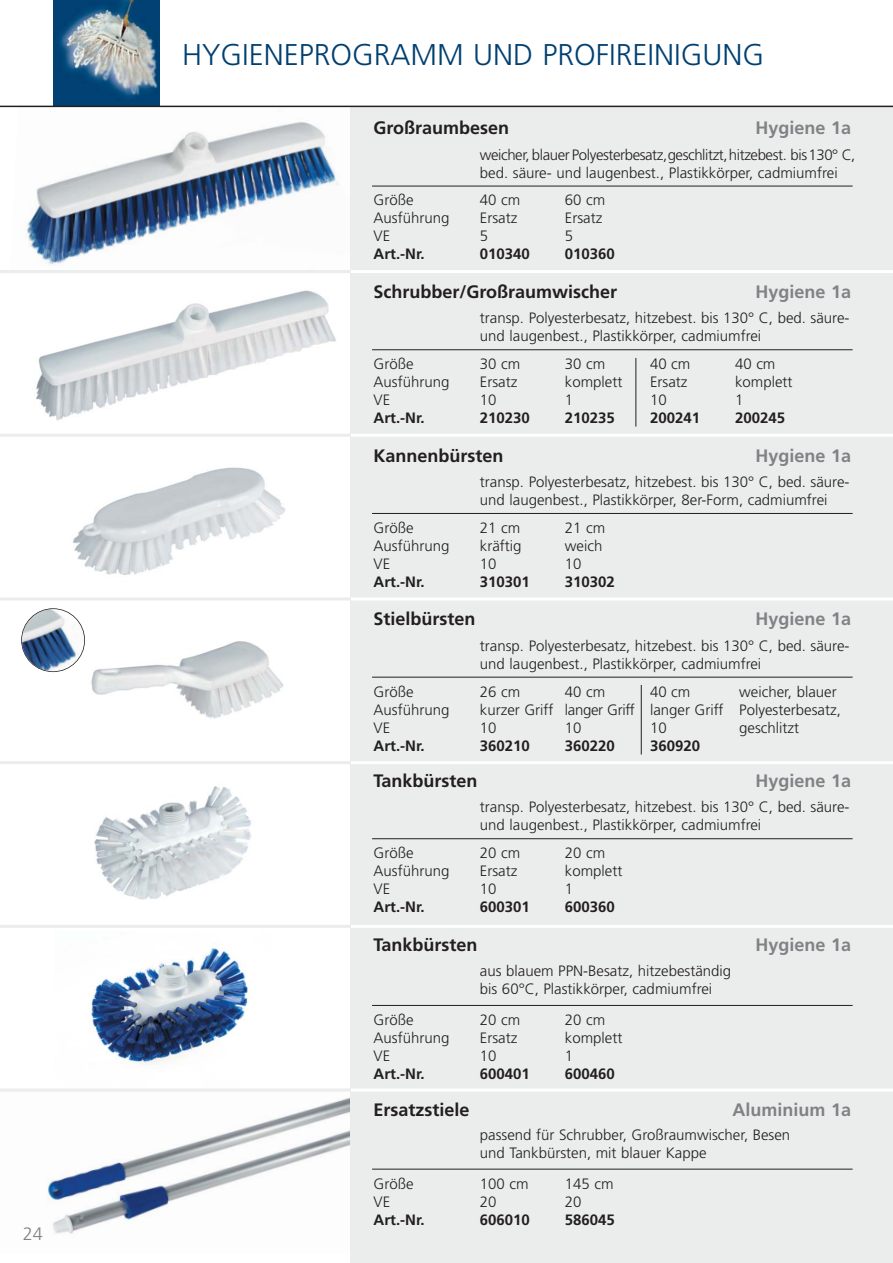
<style>
.page{position:relative;width:893px;height:1263px;background:#fff}
.page>*{position:absolute;margin:0;border:0;box-sizing:border-box;transform-origin:0 0}
.t1{font:300 30px "Frutiger LT";color:#004071}
.t2{font:700 18px "Frutiger LT";color:#231f20}
.t3{font:700 18px "Frutiger LT";color:#808285}
.t4{font:300 18px "Frutiger LT";color:#808285}
.t5{font:300 15px/18px "Frutiger LT";color:#231f20}
.t6{font:700 15px "Frutiger LT";color:#231f20}
.t7{font:300 15px/18px "Frutiger LT";letter-spacing:-.03em;color:#231f20}
</style>
<div class="page">
<img style="left:10px;top:107px;width:341px;height:163px">
<img style="left:36px;top:273px;width:315px;height:161px">
<img style="left:72px;top:437px;width:279px;height:160px">
<img style="left:21px;top:600px;width:330px;height:161px">
<img style="left:94px;top:764px;width:257px;height:161px">
<img style="left:89px;top:947px;width:159px;height:117px">
<img style="left:47px;top:1092px;width:304px;height:160px">
<div style="left:351px;top:106px;width:542px;height:1157px;background:#ebecec"></div>
<hr style="left:0;top:270px;width:351px;height:3px;background:#ebecec">
<hr style="left:351px;top:270px;width:542px;height:3px;background:#fff">
<hr style="left:0;top:434px;width:351px;height:3px;background:#ebecec">
<hr style="left:351px;top:434px;width:542px;height:3px;background:#fff">
<hr style="left:0;top:597px;width:351px;height:3px;background:#ebecec">
<hr style="left:351px;top:597px;width:542px;height:3px;background:#fff">
<hr style="left:0;top:761px;width:351px;height:3px;background:#ebecec">
<hr style="left:351px;top:761px;width:542px;height:3px;background:#fff">
<hr style="left:0;top:925px;width:351px;height:3px;background:#ebecec">
<hr style="left:351px;top:925px;width:542px;height:3px;background:#fff">
<hr style="left:0;top:1089px;width:351px;height:3px;background:#ebecec">
<hr style="left:351px;top:1089px;width:542px;height:3px;background:#fff">
<img style="left:53px;top:0;width:106px;height:106px">
<hr style="left:372px;top:186px;width:480px;height:1px;background:#231f20">
<hr style="left:372px;top:349px;width:480px;height:1px;background:#231f20">
<hr style="left:372px;top:513px;width:480px;height:1px;background:#231f20">
<hr style="left:372px;top:677px;width:480px;height:1px;background:#231f20">
<hr style="left:372px;top:838px;width:480px;height:1px;background:#231f20">
<hr style="left:372px;top:1005px;width:480px;height:1px;background:#231f20">
<hr style="left:372px;top:1169px;width:480px;height:1px;background:#231f20">
<hr style="left:641px;top:685px;width:1px;height:70px;background:#231f20">
<hr style="left:635px;top:358px;width:1px;height:69px;background:#231f20">
<img style="left:22px;top:609px;width:62px;height:62px;border-radius:50%">
<div style="left:21px;top:608px;width:64px;height:64px;border:2px solid #231f20;border-radius:50%"></div>
<hr style="left:0;top:106px;width:893px;height:1px;background:#231f20">
<p class="t4" style="left:23px;top:1226px;width:22px">24</p>
<h1 class="t1" style="left:182px;top:43px;width:583px">HYGIENEPROGRAMM UND PROFIREINIGUNG</h1>
<p class="t2" style="left:374px;top:121px;width:137px">Großraumbesen</p>
<p class="t7" style="left:480px;top:147px;width:377px">weicher, blauer Polyesterbesatz,geschlitzt,hitzebest. bis130° C, bed. säure- und laugenbest., Plastikkörper, cadmiumfrei</p>
<p class="t5" style="left:374px;top:192px;width:42px">Größe</p>
<p class="t5" style="left:480px;top:192px;width:42px">40 cm</p>
<p class="t5" style="left:565px;top:192px;width:42px">60 cm</p>
<p class="t5" style="left:374px;top:210px;width:77px">Ausführung</p>
<p class="t5" style="left:480px;top:210px;width:39px">Ersatz</p>
<p class="t5" style="left:565px;top:210px;width:39px">Ersatz</p>
<p class="t5" style="left:374px;top:228px;width:18px">VE</p>
<p class="t5" style="left:480px;top:228px;width:10px">5</p>
<p class="t5" style="left:565px;top:228px;width:10px">5</p>
<p class="t6" style="left:374px;top:248px;width:53px">Art.-Nr.</p>
<p class="t6" style="left:480px;top:248px;width:52px">010340</p>
<p class="t6" style="left:565px;top:248px;width:52px">010360</p>
<p class="t2" style="left:374px;top:284px;width:245px">Schrubber/Großraumwischer</p>
<p class="t3" style="left:755px;top:121px;width:97px">Hygiene 1a</p>
<p class="t3" style="left:755px;top:284px;width:97px">Hygiene 1a</p>
<p class="t5" style="left:480px;top:310px;width:371px">transp. Polyesterbesatz, hitzebest. bis 130° C, bed. säure&shy;und laugenbest., Plastikkörper, cadmiumfrei</p>
<p class="t5" style="left:374px;top:356px;width:42px">Größe</p>
<p class="t5" style="left:480px;top:356px;width:42px">30 cm</p>
<p class="t5" style="left:565px;top:356px;width:42px">30 cm</p>
<p class="t5" style="left:650px;top:356px;width:42px">40 cm</p>
<p class="t5" style="left:735px;top:356px;width:42px">40 cm</p>
<p class="t5" style="left:374px;top:374px;width:77px">Ausführung</p>
<p class="t5" style="left:480px;top:374px;width:39px">Ersatz</p>
<p class="t5" style="left:565px;top:374px;width:59px">komplett</p>
<p class="t5" style="left:650px;top:374px;width:39px">Ersatz</p>
<p class="t5" style="left:735px;top:374px;width:59px">komplett</p>
<p class="t5" style="left:374px;top:392px;width:18px">VE</p>
<p class="t5" style="left:480px;top:392px;width:18px">10</p>
<p class="t5" style="left:565px;top:392px;width:10px">1</p>
<p class="t5" style="left:650px;top:392px;width:18px">10</p>
<p class="t5" style="left:735px;top:392px;width:10px">1</p>
<p class="t6" style="left:374px;top:412px;width:53px">Art.-Nr.</p>
<p class="t6" style="left:480px;top:412px;width:52px">210230</p>
<p class="t6" style="left:565px;top:412px;width:52px">210235</p>
<p class="t6" style="left:650px;top:412px;width:52px">200241</p>
<p class="t6" style="left:735px;top:412px;width:52px">200245</p>
<p class="t2" style="left:374px;top:448px;width:132px">Kannenbürsten</p>
<p class="t5" style="left:480px;top:474px;width:371px">transp. Polyesterbesatz, hitzebest. bis 130° C, bed. säure&shy;und laugenbest., Plastikkörper, 8er-Form, cadmiumfrei</p>
<p class="t5" style="left:374px;top:520px;width:42px">Größe</p>
<p class="t5" style="left:480px;top:520px;width:42px">21 cm</p>
<p class="t5" style="left:565px;top:520px;width:42px">21 cm</p>
<p class="t5" style="left:374px;top:538px;width:77px">Ausführung</p>
<p class="t5" style="left:480px;top:538px;width:43px">kräftig</p>
<p class="t5" style="left:565px;top:538px;width:39px">weich</p>
<p class="t5" style="left:374px;top:556px;width:18px">VE</p>
<p class="t5" style="left:480px;top:556px;width:18px">10</p>
<p class="t5" style="left:565px;top:556px;width:18px">10</p>
<p class="t6" style="left:374px;top:576px;width:53px">Art.-Nr.</p>
<p class="t6" style="left:480px;top:576px;width:52px">310301</p>
<p class="t6" style="left:565px;top:576px;width:52px">310302</p>
<p class="t2" style="left:374px;top:612px;width:104px">Stielbürsten</p>
<p class="t5" style="left:480px;top:638px;width:371px">transp. Polyesterbesatz, hitzebest. bis 130° C, bed. säure&shy;und laugenbest., Plastikkörper, cadmiumfrei</p>
<p class="t5" style="left:374px;top:684px;width:42px">Größe</p>
<p class="t5" style="left:480px;top:684px;width:42px">26 cm</p>
<p class="t5" style="left:565px;top:684px;width:42px">40 cm</p>
<p class="t5" style="left:650px;top:684px;width:42px">40 cm</p>
<p class="t5" style="left:374px;top:702px;width:77px">Ausführung</p>
<p class="t5" style="left:480px;top:702px;width:245px">kurzer Griff langer Griff langer Griff</p>
<p class="t5" style="left:374px;top:720px;width:18px">VE</p>
<p class="t5" style="left:480px;top:720px;width:18px">10</p>
<p class="t5" style="left:565px;top:720px;width:18px">10</p>
<p class="t5" style="left:650px;top:720px;width:18px">10</p>
<p class="t6" style="left:374px;top:739px;width:53px">Art.-Nr.</p>
<p class="t6" style="left:480px;top:739px;width:52px">360210</p>
<p class="t6" style="left:565px;top:739px;width:52px">360220</p>
<p class="t6" style="left:650px;top:739px;width:52px">360920</p>
<p class="t2" style="left:374px;top:773px;width:106px">Tankbürsten</p>
<p class="t5" style="left:480px;top:799px;width:371px">transp. Polyesterbesatz, hitzebest. bis 130° C, bed. säure&shy;und laugenbest., Plastikkörper, cadmiumfrei</p>
<p class="t5" style="left:374px;top:845px;width:42px">Größe</p>
<p class="t5" style="left:480px;top:845px;width:42px">20 cm</p>
<p class="t5" style="left:565px;top:845px;width:42px">20 cm</p>
<p class="t5" style="left:374px;top:863px;width:77px">Ausführung</p>
<p class="t5" style="left:480px;top:863px;width:39px">Ersatz</p>
<p class="t5" style="left:565px;top:863px;width:59px">komplett</p>
<p class="t5" style="left:374px;top:881px;width:18px">VE</p>
<p class="t5" style="left:480px;top:881px;width:18px">10</p>
<p class="t5" style="left:565px;top:881px;width:10px">1</p>
<p class="t6" style="left:374px;top:901px;width:53px">Art.-Nr.</p>
<p class="t6" style="left:480px;top:901px;width:52px">600301</p>
<p class="t6" style="left:565px;top:901px;width:52px">600360</p>
<p class="t2" style="left:374px;top:937px;width:106px">Tankbürsten</p>
<p class="t5" style="left:480px;top:963px;width:253px">aus blauem PPN-Besatz, hitzebeständig bis 60°C, Plastikkörper, cadmiumfrei</p>
<p class="t5" style="left:374px;top:1012px;width:42px">Größe</p>
<p class="t5" style="left:480px;top:1012px;width:42px">20 cm</p>
<p class="t5" style="left:565px;top:1012px;width:42px">20 cm</p>
<p class="t5" style="left:374px;top:1030px;width:77px">Ausführung</p>
<p class="t5" style="left:480px;top:1030px;width:39px">Ersatz</p>
<p class="t5" style="left:565px;top:1030px;width:59px">komplett</p>
<p class="t5" style="left:374px;top:1048px;width:18px">VE</p>
<p class="t5" style="left:480px;top:1048px;width:18px">10</p>
<p class="t5" style="left:565px;top:1048px;width:10px">1</p>
<p class="t6" style="left:374px;top:1068px;width:53px">Art.-Nr.</p>
<p class="t6" style="left:480px;top:1068px;width:52px">600401</p>
<p class="t6" style="left:565px;top:1068px;width:52px">600460</p>
<p class="t3" style="left:755px;top:448px;width:97px">Hygiene 1a</p>
<p class="t3" style="left:755px;top:612px;width:97px">Hygiene 1a</p>
<p class="t5" style="left:739px;top:684px;width:103px">weicher, blauer<br>Polyesterbesatz, geschlitzt</p>
<p class="t3" style="left:755px;top:773px;width:97px">Hygiene 1a</p>
<p class="t3" style="left:755px;top:937px;width:97px">Hygiene 1a</p>
<p class="t2" style="left:374px;top:1103px;width:98px">Ersatzstiele</p>
<p class="t3" style="left:732px;top:1103px;width:120px">Aluminium 1a</p>
<p class="t5" style="left:480px;top:1127px;width:312px">passend für Schrubber, Großraumwischer, Besen und Tankbürsten, mit blauer Kappe</p>
<p class="t5" style="left:374px;top:1175px;width:42px">Größe</p>
<p class="t5" style="left:480px;top:1175px;width:50px">100 cm</p>
<p class="t5" style="left:565px;top:1175px;width:50px">145 cm</p>
<p class="t5" style="left:374px;top:1193px;width:18px">VE</p>
<p class="t5" style="left:480px;top:1193px;width:18px">20</p>
<p class="t5" style="left:565px;top:1193px;width:18px">20</p>
<p class="t6" style="left:374px;top:1213px;width:53px">Art.-Nr.</p>
<p class="t6" style="left:480px;top:1213px;width:52px">606010</p>
<p class="t6" style="left:565px;top:1213px;width:52px">586045</p>
</div>
